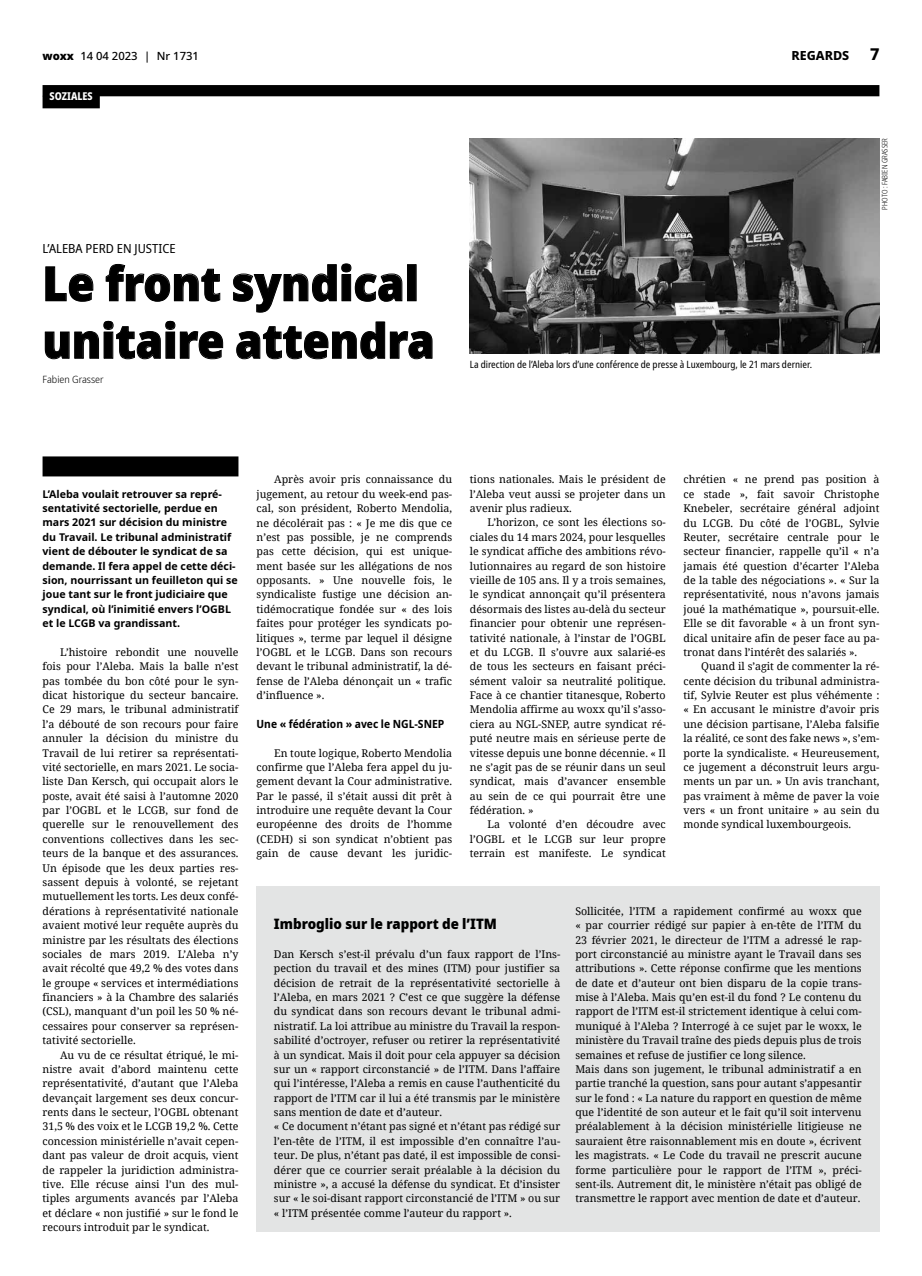
<style>
.page{position:relative;width:922px;height:1276px;background:#fff}
.page>*{position:absolute;margin:0;border:0;box-sizing:border-box;transform-origin:0 0}
.t1{font:900 semi-condensed 47.5px/57.5px "Noto Sans";color:#000}
.t2{font:800 16.25px "Noto Sans";color:#000}
.t3{font:900 semi-condensed 14.38px "Noto Sans";color:#000}
.t4{font:semi-condensed 12.5px "Noto Sans";color:#000}
.t5{font:800 12.5px "Noto Sans";color:#000}
.t6{font:700 semi-condensed 11.25px "Noto Sans";color:#000}
.t7{font:500 11.25px "Noto Sans";color:#000}
.t8{font:800 condensed 10.75px "Noto Sans";color:#fff}
.t9{font:10.62px/14.4px "Noto Serif";color:#000;text-align:justify}
.t10{font:700 10.62px/14.4px "Noto Sans";color:#000}
.t11{font:condensed 10px "Noto Sans";color:#000}
.t12{font:300 semi-condensed 10px "Noto Sans";color:#000}
.t13{font:300 condensed 7.5px "Noto Sans";color:#000}
.s1{font-weight:900}
</style>
<div class="page">
<svg style="left:45px;top:266px;width:48px;height:36px"></svg>
<svg style="left:105px;top:264px;width:115px;height:38px"></svg>
<svg style="left:233px;top:263px;width:169px;height:50px"></svg>
<div style="left:407px;top:264px;width:9px;height:37px;border:1px solid #000"></div>
<svg style="left:45px;top:321px;width:178px;height:38px"></svg>
<svg style="left:236px;top:321px;width:196px;height:38px"></svg>
<div style="left:43px;top:456px;width:195px;height:20px;background:#000"></div>
<img style="left:469px;top:138px;width:410px;height:216px">
<div style="left:43px;top:85px;width:836px;height:11px;background:#000"></div>
<div style="left:43px;top:96px;width:57px;height:12px;background:#000"></div>
<div style="left:256px;top:886px;width:623px;height:345px;background:#e3e4e4"></div>
<p class="t7" style="left:43px;top:48px;width:158px"><span class="s1">woxx</span> 14 04 2023 | Nr 1731</p>
<p class="t5" style="left:791px;top:47px;width:59px">REGARDS</p>
<h2 class="t2" style="left:869px;top:42px;width:11px">7</h2>
<p class="t8" style="left:50px;top:89px;width:45px">SOZIALES</p>
<p class="t4" style="left:43px;top:240px;width:135px">L’ALEBA PERD EN JUSTICE</p>
<h1 class="t1" style="left:43px;top:255px;width:393px">Le front syndical unitaire attendra</h1>
<p class="t12" style="left:43px;top:372px;width:63px">Fabien Grasser</p>
<p class="t11" style="left:469px;top:358px;width:344px">La direction de l’Aleba lors d’une conférence de presse à Luxembourg, le 21 mars dernier.</p>
<p class="t13" style="left:879px;top:209px;width:73px;rotate:-90deg">Photo : Fabien Grasser</p>
<p class="t10" style="left:43px;top:487px;width:196px">L’Aleba voulait retrouver sa repré&shy;sentativité sectorielle, perdue en mars 2021 sur décision du ministre du Travail. Le tribunal administratif vient de débouter le syndicat de sa demande. Il fera appel de cette déci&shy;sion, nourrissant un feuilleton qui se joue tant sur le front judiciaire que syndical, où l’inimitié envers l’OGBL et le LCGB va grandissant.</p>
<p class="t9" style="left:43px;top:644px;width:197px;text-indent:18px">L’histoire rebondit une nouvelle fois pour l’Aleba. Mais la balle n’est pas tombée du bon côté pour le syn&shy;dicat historique du secteur bancaire.<br>Ce 29 mars, le tribunal administratif l’a débouté de son recours pour faire annuler la décision du ministre du Travail de lui retirer sa représentati&shy;vité sectorielle, en mars 2021. Le socia&shy;liste Dan Kersch, qui occupait alors le poste, avait été saisi à l’automne 2020 par l’OGBL et le LCGB, sur fond de querelle sur le renouvellement des conventions collectives dans les sec&shy;teurs de la banque et des assurances.<br>Un épisode que les deux parties res&shy;sassent depuis à volonté, se rejetant mutuellement les torts. Les deux confé&shy;dérations à représentativité nationale avaient motivé leur requête auprès du ministre par les résultats des élections sociales de mars 2019. L’Aleba n’y avait récolté que 49,2 % des votes dans le groupe « services et intermédiations financiers » à la Chambre des salariés (CSL), manquant d’un poil les 50 % né&shy;cessaires pour conserver sa représen&shy;tativité sectorielle.</p>
<p class="t9" style="left:43px;top:1047px;width:197px;text-indent:18px">Au vu de ce résultat étriqué, le mi&shy;nistre avait d’abord maintenu cette représentativité, d’autant que l’Aleba devançait largement ses deux concur&shy;rents dans le secteur, l’OGBL obtenant 31,5 % des voix et le LCGB 19,2 %. Cette concession ministérielle n’avait cepen&shy;dant pas valeur de droit acquis, vient de rappeler la juridiction administra&shy;tive. Elle récuse ainsi l’un des mul&shy;tiples arguments avancés par l’Aleba et déclare « non justifié » sur le fond le recours introduit par le syndicat.</p>
<p class="t9" style="left:256px;top:472px;width:197px;text-indent:18px">Après avoir pris connaissance du jugement, au retour du week-end pas&shy;cal, son président, Roberto Mendolia, ne décolérait pas : « Je me dis que ce n’est pas possible, je ne comprends pas cette décision, qui est unique&shy;ment basée sur les allégations de nos opposants. » Une nouvelle fois, le syndicaliste fustige une décision an&shy;tidémocratique fondée sur « des lois faites pour protéger les syndicats po&shy;litiques », terme par lequel il désigne l’OGBL et le LCGB. Dans son recours devant le tribunal administratif, la dé&shy;fense de l’Aleba dénonçait un « trafic d’influence ».</p>
<p class="t6" style="left:256px;top:715px;width:189px">Une « fédération » avec le NGL-SNEP</p>
<p class="t9" style="left:256px;top:745px;width:197px;text-indent:18px">En toute logique, Roberto Mendolia confirme que l’Aleba fera appel du ju&shy;gement devant la Cour administrative.<br>Par le passé, il s’était aussi dit prêt à introduire une requête devant la Cour européenne des droits de l’homme (CEDH) si son syndicat n’obtient pas gain de cause devant les juridic-</p>
<p class="t9" style="left:469px;top:472px;width:197px">tions nationales. Mais le président de l’Aleba veut aussi se projeter dans un avenir plus radieux.</p>
<p class="t9" style="left:469px;top:515px;width:197px;text-indent:18px">L’horizon, ce sont les élections so&shy;ciales du 14 mars 2024, pour lesquelles le syndicat affiche des ambitions révo&shy;lutionnaires au regard de son histoire vieille de 105 ans. Il y a trois semaines, le syndicat annonçait qu’il présentera désormais des listes au-delà du secteur financier pour obtenir une représen&shy;tativité nationale, à l’instar de l’OGBL et du LCGB. Il s’ouvre aux salarié-es de tous les secteurs en faisant préci&shy;sément valoir sa neutralité politique.<br>Face à ce chantier titanesque, Roberto Mendolia affirme au woxx qu’il s’asso&shy;ciera au NGL-SNEP, autre syndicat ré&shy;puté neutre mais en sérieuse perte de vitesse depuis une bonne décennie. « Il ne s’agit pas de se réunir dans un seul syndicat, mais d’avancer ensemble au sein de ce qui pourrait être une fédération. »</p>
<p class="t9" style="left:469px;top:817px;width:197px;text-indent:18px">La volonté d’en découdre avec l’OGBL et le LCGB sur leur propre terrain est manifeste. Le syndicat</p>
<p class="t9" style="left:683px;top:472px;width:197px">chrétien « ne prend pas position à ce stade », fait savoir Christophe Knebeler, secrétaire général adjoint du LCGB. Du côté de l’OGBL, Sylvie Reuter, secrétaire centrale pour le secteur financier, rappelle qu’il « n’a jamais été question d’écarter l’Aleba de la table des négociations ». « Sur la représentativité, nous n’avons jamais joué la mathématique », poursuit-elle.<br>Elle se dit favorable « à un front syn&shy;dical unitaire afin de peser face au pa&shy;tronat dans l’intérêt des salariés ».</p>
<p class="t9" style="left:683px;top:659px;width:197px;text-indent:18px">Quand il s’agit de commenter la ré&shy;cente décision du tribunal administra&shy;tif, Sylvie Reuter est plus véhémente : « En accusant le ministre d’avoir pris une décision partisane, l’Aleba falsifie la réalité, ce sont des fake news », s’em&shy;porte la syndicaliste. « Heureusement, ce jugement a déconstruit leurs argu&shy;ments un par un. » Un avis tranchant, pas vraiment à même de paver la voie vers « un front unitaire » au sein du monde syndical luxembourgeois.</p>
<h3 class="t3" style="left:274px;top:913px;width:224px">Imbroglio sur le rapport de l’ITM</h3>
<p class="t9" style="left:274px;top:946px;width:288px;text-align:left">Dan Kersch s’est-il prévalu d’un faux rapport de l’Ins&shy;pection du travail et des mines (ITM) pour justifier sa décision de retrait de la représentativité sectorielle à l’Aleba, en mars 2021 ? C’est ce que suggère la défense du syndicat dans son recours devant le tribunal admi&shy;nistratif. La loi attribue au ministre du Travail la respon&shy;sabilité d’octroyer, refuser ou retirer la représentativité à un syndicat. Mais il doit pour cela appuyer sa décision sur un « rapport circonstancié » de l’ITM. Dans l’affaire qui l’intéresse, l’Aleba a remis en cause l’authenticité du rapport de l’ITM car il lui a été transmis par le ministère sans mention de date et d’auteur.<br>« Ce document n’étant pas signé et n’étant pas rédigé sur l’en-tête de l’ITM, il est impossible d’en connaître l’au&shy;teur. De plus, n’étant pas daté, il est impossible de consi&shy;dérer que ce courrier serait préalable à la décision du ministre », a accusé la défense du syndicat. Et d’insister sur « le soi-disant rapport circonstancié de l’ITM » ou sur « l’ITM présentée comme l’auteur du rapport ».</p>
<p class="t9" style="left:575px;top:903px;width:288px;text-align:left">Sollicitée, l’ITM a rapidement confirmé au woxx que « par courrier rédigé sur papier à en-tête de l’ITM du 23 février 2021, le directeur de l’ITM a adressé le rap&shy;port circonstancié au ministre ayant le Travail dans ses attributions ». Cette réponse confirme que les mentions de date et d’auteur ont bien disparu de la copie trans&shy;mise à l’Aleba. Mais qu’en est-il du fond ? Le contenu du rapport de l’ITM est-il strictement identique à celui com&shy;muniqué à l’Aleba ? Interrogé à ce sujet par le woxx, le ministère du Travail traîne des pieds depuis plus de trois semaines et refuse de justifier ce long silence.<br>Mais dans son jugement, le tribunal administratif a en partie tranché la question, sans pour autant s’appesantir sur le fond : « La nature du rapport en question de même que l’identité de son auteur et le fait qu’il soit intervenu préalablement à la décision ministérielle litigieuse ne sauraient être raisonnablement mis en doute », écrivent les magistrats. « Le Code du travail ne prescrit aucune forme particulière pour le rapport de l’ITM », préci&shy;sent-ils. Autrement dit, le ministère n’était pas obligé de transmettre le rapport avec mention de date et d’auteur.</p>
</div>
